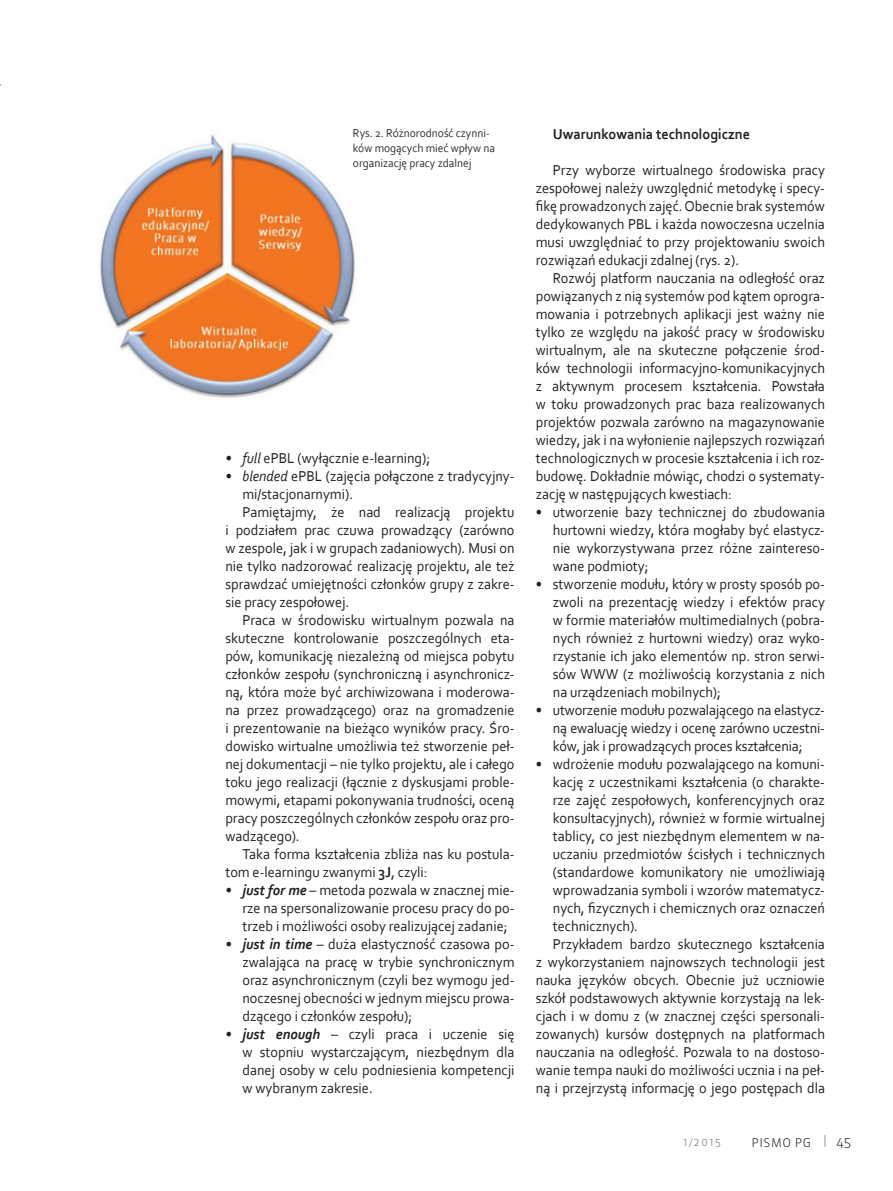
<style>
.page{position:relative;width:893px;height:1191px;background:#fff}
.page>*{position:absolute;margin:0;border:0;box-sizing:border-box;transform-origin:0 0}
.t1{font:15px/18px "Corbel";color:#231f20;text-align:justify;scale:.95 1}
.t2{font:700 15px "Corbel";color:#231f20;scale:.95 1}
.t3{font:300 13.5px "Sanuk Pro";color:#231f20}
.t4{font:12px/15px "Corbel";color:#312f30;scale:.95 1}
.t5{font:300 12px "Sanuk Pro";letter-spacing:.05em;color:#231f20}
.t6{font:300 10.5px "Sanuk Pro";color:#6c6d70}
.s1{font-style:italic}
.s2{font-weight:700}
.s3{font-weight:700;font-style:italic}
</style>
<div class="page">
<svg style="left:825px;top:1135px;width:1px;height:12px"></svg>
<img style="left:100px;top:135px;width:255px;height:263px">
<p class="t4" style="left:353px;top:125px;width:151px">Rys. 2. Różnorodność czynni&shy;ków mogących mieć wpływ na organizację pracy zdalnej</p>
<p class="t1" style="left:225px;top:449px;width:217px"><span class="s1">• full</span> ePBL (wyłącznie e-learning);</p>
<p class="t1" style="left:225px;top:467px;width:306px"><span class="s1">• blended</span> ePBL (zajęcia połączone z tradycyjny-</p>
<p class="t1" style="left:242px;top:485px;width:118px">mi/stacjonarnymi).</p>
<p class="t1" style="left:242px;top:503px;width:288px">Pamiętajmy, że nad realizacją projektu</p>
<p class="t1" style="left:225px;top:521px;width:306px">i podziałem prac czuwa prowadzący (zarówno</p>
<p class="t1" style="left:225px;top:539px;width:306px">w zespole, jak i w grupach zadaniowych). Musi on</p>
<p class="t1" style="left:225px;top:557px;width:306px">nie tylko nadzorować realizację projektu, ale też</p>
<p class="t1" style="left:225px;top:575px;width:306px">sprawdzać umiejętności członków grupy z zakre-</p>
<p class="t1" style="left:225px;top:593px;width:132px">sie pracy zespołowej.</p>
<p class="t1" style="left:242px;top:611px;width:288px">Praca w środowisku wirtualnym pozwala na</p>
<p class="t1" style="left:225px;top:629px;width:306px">skuteczne kontrolowanie poszczególnych eta-</p>
<p class="t1" style="left:225px;top:647px;width:306px">pów, komunikację niezależną od miejsca pobytu</p>
<p class="t1" style="left:225px;top:665px;width:306px">członków zespołu (synchroniczną i asynchronicz-</p>
<p class="t1" style="left:225px;top:683px;width:306px">ną, która może być archiwizowana i moderowa-</p>
<p class="t1" style="left:225px;top:701px;width:306px">na przez prowadzącego) oraz na gromadzenie</p>
<p class="t1" style="left:225px;top:719px;width:306px">i prezentowanie na bieżąco wyników pracy. Śro-</p>
<p class="t1" style="left:225px;top:737px;width:306px">dowisko wirtualne umożliwia też stworzenie peł-</p>
<p class="t1" style="left:225px;top:755px;width:306px">nej dokumentacji – nie tylko projektu, ale i całego</p>
<p class="t1" style="left:225px;top:773px;width:306px">toku jego realizacji (łącznie z dyskusjami proble-</p>
<p class="t1" style="left:225px;top:791px;width:306px">mowymi, etapami pokonywania trudności, oceną</p>
<p class="t1" style="left:225px;top:809px;width:306px">pracy poszczególnych członków zespołu oraz pro-</p>
<p class="t1" style="left:225px;top:827px;width:80px">wadzącego).</p>
<p class="t1" style="left:242px;top:845px;width:288px">Taka forma kształcenia zbliża nas ku postula-</p>
<p class="t1" style="left:225px;top:863px;width:214px">tom e-learningu zwanymi <span class="s2">3J</span>, czyli:</p>
<p class="t1" style="left:242px;top:881px;width:288px;text-indent:-17px"><span class="s3">• just for me</span> – metoda pozwala w znacznej mie&shy;rze na spersonalizowanie procesu pracy do po&shy;trzeb i możliwości osoby realizującej zadanie;</p>
<p class="t1" style="left:242px;top:935px;width:288px;text-indent:-17px"><span class="s3">• just in time</span> – duża elastyczność czasowa po&shy;zwalająca na pracę w trybie synchronicznym oraz asynchronicznym (czyli bez wymogu jed&shy;noczesnej obecności w jednym miejscu prowa&shy;dzącego i członków zespołu);</p>
<p class="t1" style="left:242px;top:1025px;width:288px;text-indent:-17px"><span class="s3">• just enough</span> – czyli praca i uczenie się w stopniu wystarczającym, niezbędnym dla danej osoby w celu podniesienia kompetencji w wybranym zakresie.</p>
<p class="t2" style="left:553px;top:124px;width:209px">Uwarunkowania technologiczne</p>
<p class="t1" style="left:536px;top:160px;width:306px;text-indent:17px">Przy wyborze wirtualnego środowiska pracy zespołowej należy uwzględnić metodykę i specy&shy;fikę prowadzonych zajęć. Obecnie brak systemów dedykowanych PBL i każda nowoczesna uczelnia musi uwzględniać to przy projektowaniu swoich rozwiązań edukacji zdalnej (rys. 2).</p>
<p class="t1" style="left:536px;top:268px;width:306px;text-indent:17px">Rozwój platform nauczania na odległość oraz powiązanych z nią systemów pod kątem oprogra&shy;mowania i potrzebnych aplikacji jest ważny nie tylko ze względu na jakość pracy w środowisku wirtualnym, ale na skuteczne połączenie środ&shy;ków technologii informacyjno-komunikacyjnych z aktywnym procesem kształcenia. Powstała w toku prowadzonych prac baza realizowanych projektów pozwala zarówno na magazynowanie wiedzy, jak i na wyłonienie najlepszych rozwiązań technologicznych w procesie kształcenia i ich roz&shy;budowę. Dokładnie mówiąc, chodzi o systematy&shy;zację w następujących kwestiach:</p>
<p class="t1" style="left:553px;top:502px;width:288px;text-indent:-17px">• utworzenie bazy technicznej do zbudowania hurtowni wiedzy, która mogłaby być elastycz&shy;nie wykorzystywana przez różne zaintereso&shy;wane podmioty;</p>
<p class="t1" style="left:553px;top:574px;width:288px;text-indent:-17px">• stworzenie modułu, który w prosty sposób po&shy;zwoli na prezentację wiedzy i efektów pracy w formie materiałów multimedialnych (pobra&shy;nych również z hurtowni wiedzy) oraz wyko&shy;rzystanie ich jako elementów np. stron serwi&shy;sów WWW (z możliwością korzystania z nich na urządzeniach mobilnych);</p>
<p class="t1" style="left:553px;top:700px;width:288px;text-indent:-17px">• utworzenie modułu pozwalającego na elastycz&shy;ną ewaluację wiedzy i ocenę zarówno uczestni&shy;ków, jak i prowadzących proces kształcenia;</p>
<p class="t1" style="left:536px;top:754px;width:306px">• wdrożenie modułu pozwalającego na komuni-</p>
<p class="t1" style="left:553px;top:772px;width:288px">kację z uczestnikami kształcenia (o charakte-</p>
<p class="t1" style="left:553px;top:790px;width:288px">rze zajęć zespołowych, konferencyjnych oraz</p>
<p class="t1" style="left:553px;top:808px;width:288px">konsultacyjnych), również w formie wirtualnej</p>
<p class="t1" style="left:553px;top:826px;width:288px">tablicy, co jest niezbędnym elementem w na-</p>
<p class="t1" style="left:553px;top:844px;width:288px">uczaniu przedmiotów ścisłych i technicznych</p>
<p class="t1" style="left:553px;top:862px;width:288px">(standardowe komunikatory nie umożliwiają</p>
<p class="t1" style="left:553px;top:880px;width:288px">wprowadzania symboli i wzorów matematycz-</p>
<p class="t1" style="left:553px;top:898px;width:288px">nych, fizycznych i chemicznych oraz oznaczeń</p>
<p class="t1" style="left:553px;top:916px;width:91px">technicznych).</p>
<p class="t1" style="left:553px;top:934px;width:288px">Przykładem bardzo skutecznego kształcenia</p>
<p class="t1" style="left:536px;top:952px;width:306px">z wykorzystaniem najnowszych technologii jest</p>
<p class="t1" style="left:536px;top:970px;width:306px">nauka języków obcych. Obecnie już uczniowie</p>
<p class="t1" style="left:536px;top:988px;width:306px">szkół podstawowych aktywnie korzystają na lek-</p>
<p class="t1" style="left:536px;top:1006px;width:306px">cjach i w domu z (w znacznej części spersonali-</p>
<p class="t1" style="left:536px;top:1024px;width:306px">zowanych) kursów dostępnych na platformach</p>
<p class="t1" style="left:536px;top:1042px;width:306px">nauczania na odległość. Pozwala to na dostoso-</p>
<p class="t1" style="left:536px;top:1060px;width:306px">wanie tempa nauki do możliwości ucznia i na peł-</p>
<p class="t1" style="left:536px;top:1078px;width:306px">ną i przejrzystą informację o jego postępach dla</p>
<p class="t6" style="left:683px;top:1135px;width:39px">1/2015</p>
<p class="t5" style="left:751px;top:1134px;width:61px">PISMO PG</p>
<p class="t3" style="left:837px;top:1132px;width:16px">45</p>
</div>
